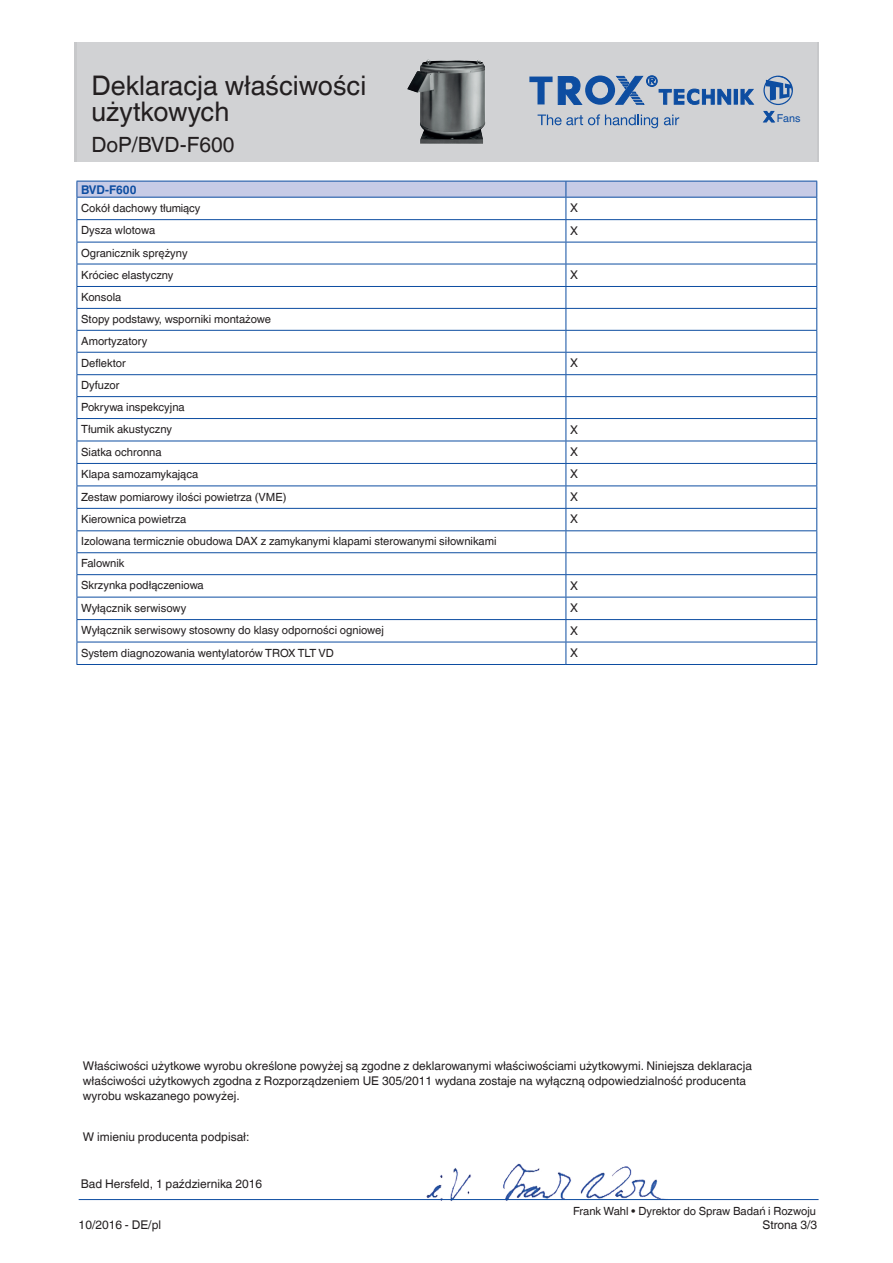
<style>
.page{position:relative;width:893px;height:1263px;background:#fff}
.page>*{position:absolute;margin:0;border:0;box-sizing:border-box;transform-origin:0 0}
.t1{font:27px/25.5px "TROX Helvetica";color:#231f20}
.t2{font:21px "TROX Helvetica";color:#231f20}
.t3{font:12px/15px "TROX Helvetica";color:#231f20}
.t4{font:700 12px "TROX Helvetica";color:#0d4da1}
.t5{font:11.25px/22px "TROX Helvetica";color:#231f20}
.t6{font:11.25px "TROX Helvetica";color:#231f20}
.t7{font:10.8px "TROX Helvetica";color:#0d4da1}
.s1{font-style:inherit}
</style>
<div class="page">
<div style="left:77px;top:43px;width:739px;height:119px;background:#d1d2d4"></div>
<img style="left:407px;top:59px;width:79px;height:85px">
<svg style="left:763px;top:76px;width:30px;height:29px"></svg>
<svg style="left:764px;top:111px;width:10px;height:12px"></svg>
<svg style="left:538px;top:114px;width:120px;height:14px"></svg>
<svg style="left:664px;top:115px;width:15px;height:10px"></svg>
<div style="left:734px;top:89px;width:3px;height:15px;border:1px solid #0d4da1"></div>
<svg style="left:741px;top:89px;width:12px;height:15px"></svg>
<svg style="left:529px;top:76px;width:202px;height:29px"></svg>
<svg style="left:77px;top:181px;width:740px;height:483px"></svg>
<hr style="left:77px;top:664px;width:489px;height:1px;background:#0d4da1">
<hr style="left:566px;top:664px;width:251px;height:1px;background:#0d4da1">
<img style="left:421px;top:1164px;width:272px;height:37px">
<hr style="left:79px;top:1199px;width:740px;height:1px;background:#0d4da1">
<h1 class="t1" style="left:91px;top:73px;width:276px">Deklaracja właściwości użytkowych</h1>
<h2 class="t2" style="left:91px;top:133px;width:144px">DoP/BVD-F600</h2>
<p class="t4" style="left:81px;top:183px;width:57px">BVD-F600</p>
<p class="t5" style="left:81px;top:197px;width:121px">Cokół dachowy tłumiący</p>
<p class="t3" style="left:570px;top:201px;width:9px">X</p>
<p class="t6" style="left:81px;top:225px;width:76px"><span class="s1">D</span>ysza wlotowa</p>
<p class="t3" style="left:570px;top:223px;width:9px">X</p>
<p class="t5" style="left:81px;top:242px;width:108px">Ogranicznik sprężyny<br>Króciec elastyczny</p>
<p class="t3" style="left:570px;top:267px;width:9px">X</p>
<p class="t5" style="left:81px;top:286px;width:191px">Konsola<br>Stopy podstawy, wsporniki montażowe<br>Amortyzatory<br>Deflektor</p>
<p class="t5" style="left:81px;top:374px;width:105px">Dyfuzor<br>Pokrywa inspekcyjna<br>Tłumik akustyczny</p>
<p class="t3" style="left:570px;top:356px;width:9px">X</p>
<p class="t3" style="left:570px;top:422px;width:9px">X</p>
<p class="t5" style="left:81px;top:441px;width:82px">Siatka ochronna</p>
<p class="t3" style="left:570px;top:444px;width:9px">X</p>
<p class="t5" style="left:81px;top:463px;width:119px">Klapa samozamykająca</p>
<p class="t3" style="left:570px;top:467px;width:9px">X</p>
<p class="t5" style="left:81px;top:486px;width:207px">Zestaw pomiarowy ilości powietrza (VME)</p>
<p class="t3" style="left:570px;top:489px;width:9px">X</p>
<p class="t5" style="left:81px;top:508px;width:107px">Kierownica powietrza</p>
<p class="t3" style="left:570px;top:512px;width:9px">X</p>
<p class="t5" style="left:81px;top:530px;width:417px">Izolowana termicznie obudowa DAX z zamykanymi klapami sterowanymi siłownikami<br>Falownik<br>Skrzynka podłączeniowa</p>
<p class="t3" style="left:570px;top:578px;width:9px">X</p>
<p class="t5" style="left:81px;top:597px;width:107px">Wyłącznik serwisowy</p>
<p class="t3" style="left:570px;top:600px;width:9px">X</p>
<p class="t5" style="left:81px;top:619px;width:304px">Wyłącznik serwisowy stosowny do klasy odporności ogniowej</p>
<p class="t3" style="left:570px;top:623px;width:9px">X</p>
<p class="t5" style="left:81px;top:642px;width:254px">System diagnozowania wentylatorów TROX TLT VD</p>
<p class="t3" style="left:570px;top:645px;width:9px">X</p>
<p class="t7" style="left:777px;top:112px;width:25px">Fans</p>
<p class="t3" style="left:83px;top:1059px;width:670px">Właściwości użytkowe wyrobu określone powyżej są zgodne z deklarowanymi właściwościami użytkowymi. Niniejsza deklaracja właściwości użytkowych zgodna z Rozporządzeniem UE 305/2011 wydana zostaje na wyłączną odpowiedzialność producenta wyrobu wskazanego powyżej.</p>
<p class="t3" style="left:83px;top:1129px;width:168px">W imieniu producenta podpisał:</p>
<p class="t3" style="left:81px;top:1176px;width:183px">Bad Hersfeld, 1 października 2016</p>
<p class="t3" style="left:79px;top:1217px;width:84px">10/2016 - DE/pl</p>
<p class="t5" style="left:573px;top:1200px;width:244px">Frank Wahl • Dyrektor do Spraw Badań i Rozwoju</p>
<p class="t3" style="left:762px;top:1217px;width:56px">Strona 3/3</p>
</div>
